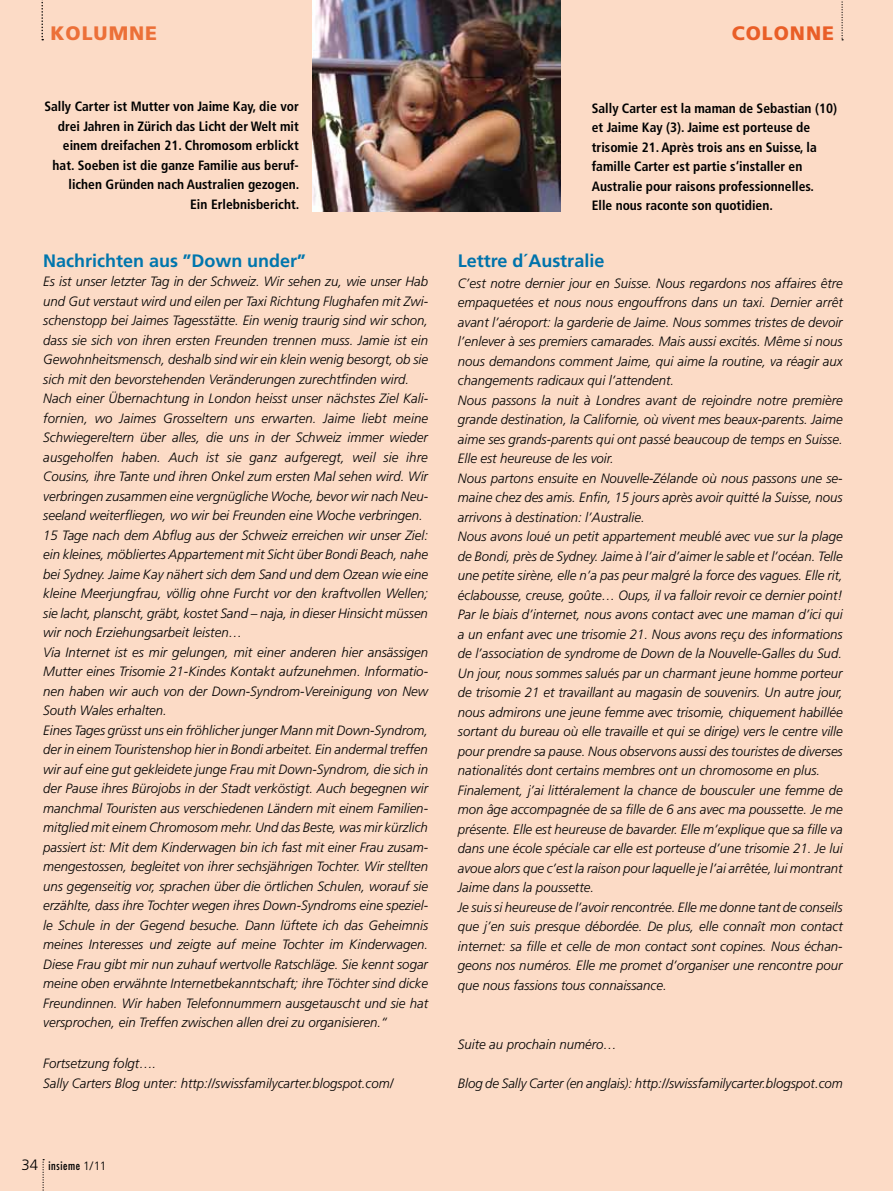
<style>
.page{position:relative;width:893px;height:1191px;background:#fcdbc6}
.page>*{position:absolute;margin:0;border:0;box-sizing:border-box;transform-origin:0 0}
.t1{font:900 19.5px "Frutiger";letter-spacing:.05em;color:#ec7038}
.t2{font:900 19.5px "Frutiger";letter-spacing:.05em;color:#e95e27}
.t3{font:700 18px "Frutiger";color:#0076ad}
.t4{font:700 18px "Frutiger";color:#0073ab}
.t5{font:italic 300 13.5px/19.5px "Frutiger";color:#000}
.t6{font:700 condensed 13.5px/19.5px "Frutiger";color:#000;text-align:right}
.t7{font:condensed 12px "Futura";letter-spacing:.05em;color:#000}
.s1{font-family:"Frutiger";font-weight:300;font-stretch:normal;font-size:15px}
.s2{font-family:"Frutiger";font-weight:300;font-stretch:normal}
</style>
<div class="page">
<svg style="left:43px;top:1159px;width:1px;height:32px"></svg>
<svg style="left:41px;top:0;width:2px;height:40px"></svg>
<img style="left:312px;top:0;width:248px;height:212px">
<svg style="left:841px;top:1px;width:2px;height:39px"></svg>
<h1 class="t1" style="left:51px;top:22px;width:108px">KOLUMNE</h1>
<p class="t6" style="left:44px;top:97px;width:256px">Sally Carter ist Mutter von Jaime Kay, die vor drei Jahren in Zürich das Licht der Welt mit einem dreifachen 21. Chromosom erblickt hat. Soeben ist die ganze Familie aus beruf&shy;lichen Gründen nach Australien gezogen.<br>Ein Erlebnisbericht.</p>
<h2 class="t3" style="left:43px;top:250px;width:264px">Nachrichten aus ”Down under”</h2>
<p class="t5" style="left:43px;top:271px;width:386px">Es ist unser letzter Tag in der Schweiz. Wir sehen zu, wie unser Hab und Gut verstaut wird und eilen per Taxi Richtung Flughafen mit Zwi&shy;schenstopp bei Jaimes Tagesstätte. Ein wenig traurig sind wir schon, dass sie sich von ihren ersten Freunden trennen muss. Jamie ist ein Gewohnheitsmensch, deshalb sind wir ein klein wenig besorgt, ob sie sich mit den bevorstehenden Veränderungen zurechtfinden wird.<br>Nach einer Übernachtung in London heisst unser nächstes Ziel Kali&shy;fornien, wo Jaimes Grosseltern uns erwarten. Jaime liebt meine Schwiegereltern über alles, die uns in der Schweiz immer wieder ausgeholfen haben. Auch ist sie ganz aufgeregt, weil sie ihre Cousins, ihre Tante und ihren Onkel zum ersten Mal sehen wird. Wir verbringen zusammen eine vergnügliche Woche, bevor wir nach Neu&shy;seeland weiterfliegen, wo wir bei Freunden eine Woche verbringen.<br>15 Tage nach dem Abflug aus der Schweiz erreichen wir unser Ziel: ein kleines, möbliertes Appartement mit Sicht über Bondi Beach, nahe bei Sydney. Jaime Kay nähert sich dem Sand und dem Ozean wie eine kleine Meerjungfrau, völlig ohne Furcht vor den kraftvollen Wellen; sie lacht, planscht, gräbt, kostet Sand – naja, in dieser Hinsicht müssen wir noch Erziehungsarbeit leisten…<br>Via Internet ist es mir gelungen, mit einer anderen hier ansässigen Mutter eines Trisomie 21-Kindes Kontakt aufzunehmen. Informatio&shy;nen haben wir auch von der Down-Syndrom-Vereinigung von New South Wales erhalten.<br>Eines Tages grüsst uns ein fröhlicher junger Mann mit Down-Syndrom, der in einem Touristenshop hier in Bondi arbeitet. Ein andermal treffen wir auf eine gut gekleidete junge Frau mit Down-Syndrom, die sich in der Pause ihres Bürojobs in der Stadt verköstigt. Auch begegnen wir manchmal Touristen aus verschiedenen Ländern mit einem Familien&shy;mitglied mit einem Chromosom mehr. Und das Beste, was mir kürzlich passiert ist: Mit dem Kinderwagen bin ich fast mit einer Frau zusam&shy;mengestossen, begleitet von ihrer sechsjährigen Tochter. Wir stellten uns gegenseitig vor, sprachen über die örtlichen Schulen, worauf sie erzählte, dass ihre Tochter wegen ihres Down-Syndroms eine speziel&shy;le Schule in der Gegend besuche. Dann lüftete ich das Geheimnis meines Interesses und zeigte auf meine Tochter im Kinderwagen.<br>Diese Frau gibt mir nun zuhauf wertvolle Ratschläge. Sie kennt sogar meine oben erwähnte Internetbekanntschaft; ihre Töchter sind dicke Freundinnen. Wir haben Telefonnummern ausgetauscht und sie hat versprochen, ein Treffen zwischen allen drei zu organisieren.“</p>
<p class="t5" style="left:43px;top:1053px;width:352px">Fortsetzung folgt….<br>Sally Carters Blog unter: http://swissfamilycarter.blogspot.com/</p>
<p class="t7" style="left:22px;top:1157px;width:87px"><span class="s1">34</span> insieme <span class="s2">1/11</span></p>
<h1 class="t2" style="left:732px;top:21px;width:104px">COLONNE</h1>
<p class="t6" style="left:592px;top:98px;width:247px;text-align:left">Sally Carter est la maman de Sebastian (10) et Jaime Kay (3). Jaime est porteuse de trisomie 21. Après trois ans en Suisse, la famille Carter est partie s‘installer en Australie pour raisons professionnelles.<br>Elle nous raconte son quotidien.</p>
<h2 class="t4" style="left:458px;top:250px;width:148px">Lettre d´Australie</h2>
<p class="t5" style="left:458px;top:273px;width:386px">C’est notre dernier jour en Suisse. Nous regardons nos affaires être empaquetées et nous nous engouffrons dans un taxi. Dernier arrêt avant l’aéroport: la garderie de Jaime. Nous sommes tristes de devoir l’enlever à ses premiers camarades. Mais aussi excités. Même si nous nous demandons comment Jaime, qui aime la routine, va réagir aux changements radicaux qui l’attendent.<br>Nous passons la nuit à Londres avant de rejoindre notre première grande destination, la Californie, où vivent mes beaux-parents. Jaime aime ses grands-parents qui ont passé beaucoup de temps en Suisse.<br>Elle est heureuse de les voir.<br>Nous partons ensuite en Nouvelle-Zélande où nous passons une se&shy;maine chez des amis. Enfin, 15 jours après avoir quitté la Suisse, nous arrivons à destination: l’Australie.<br>Nous avons loué un petit appartement meublé avec vue sur la plage de Bondi, près de Sydney. Jaime à l’air d’aimer le sable et l’océan. Telle une petite sirène, elle n’a pas peur malgré la force des vagues. Elle rit, éclabousse, creuse, goûte… Oups, il va falloir revoir ce dernier point!<br>Par le biais d’internet, nous avons contact avec une maman d’ici qui a un enfant avec une trisomie 21. Nous avons reçu des informations de l’association de syndrome de Down de la Nouvelle-Galles du Sud.<br>Un jour, nous sommes salués par un charmant jeune homme porteur de trisomie 21 et travaillant au magasin de souvenirs. Un autre jour, nous admirons une jeune femme avec trisomie, chiquement habillée sortant du bureau où elle travaille et qui se dirige) vers le centre ville pour prendre sa pause. Nous observons aussi des touristes de diverses nationalités dont certains membres ont un chromosome en plus.<br>Finalement, j’ai littéralement la chance de bousculer une femme de mon âge accompagnée de sa fille de 6 ans avec ma poussette. Je me présente. Elle est heureuse de bavarder. Elle m’explique que sa fille va dans une école spéciale car elle est porteuse d’une trisomie 21. Je lui avoue alors que c’est la raison pour laquelle je l’ai arrêtée, lui montrant Jaime dans la poussette.<br>Je suis si heureuse de l’avoir rencontrée. Elle me donne tant de conseils que j’en suis presque débordée. De plus, elle connaît mon contact internet: sa fille et celle de mon contact sont copines. Nous échan&shy;geons nos numéros. Elle me promet d’organiser une rencontre pour que nous fassions tous connaissance.</p>
<p class="t5" style="left:458px;top:1034px;width:160px">Suite au prochain numéro…</p>
<p class="t5" style="left:458px;top:1073px;width:386px">Blog de Sally Carter (en anglais): http://swissfamilycarter.blogspot.com</p>
</div>
